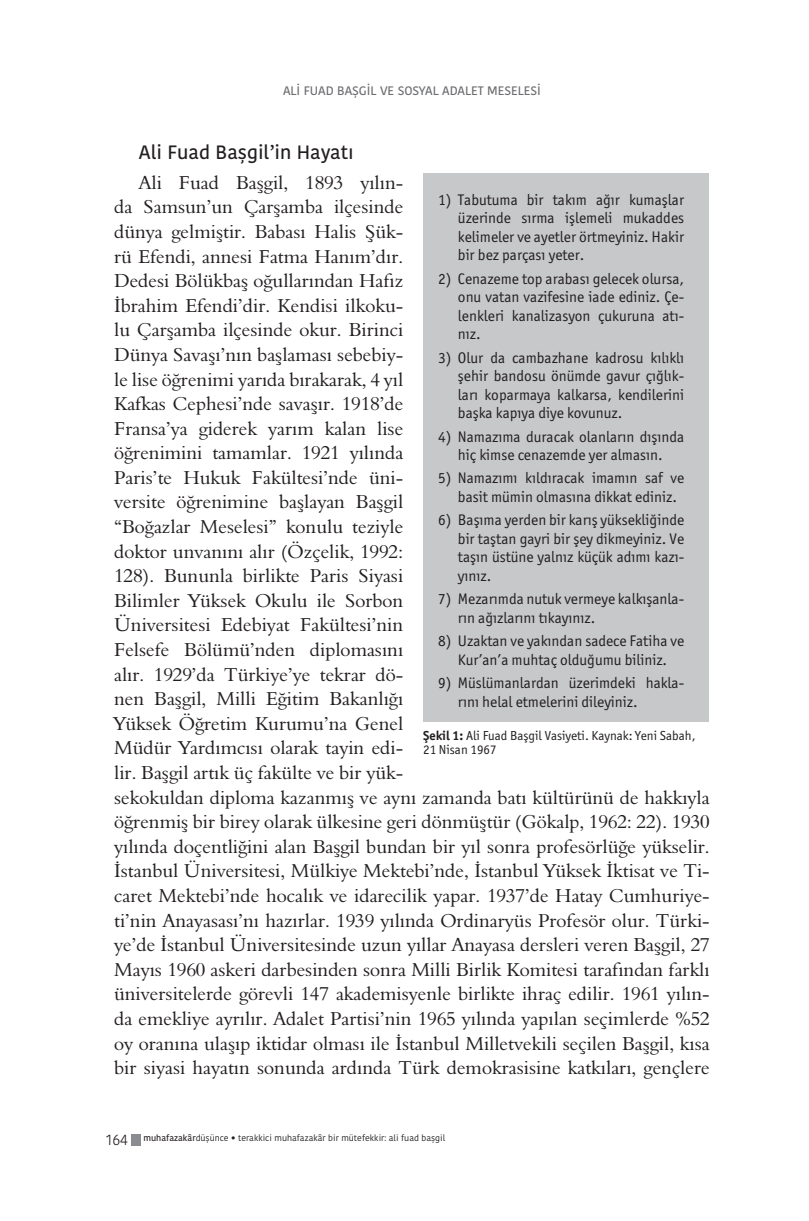
<style>
.page{position:relative;width:809px;height:1221px;background:#fff}
.page>*{position:absolute;margin:0;border:0;box-sizing:border-box;transform-origin:0 0}
.t1{font:19.25px/24.5px "Bembo OTF";color:#231f20}
.t2{font:500 19.25px "Kohinoor Devanagari";color:#231f20}
.t3{font:15.4px/18.6px "Officina Sans ITC";color:#231f20;text-align:justify}
.t4{font:13.12px/14.5px "Officina Sans ITC";color:#231f20}
.t5{font:500 12.25px "Kohinoor Devanagari";color:#6c6d70}
.t6{font:8.75px "Kohinoor Devanagari";color:#231f20}
.s1{font-weight:700}
.s2{font-weight:300;font-size:15.75px}
.s3{font-weight:600}
.s4{font-family:"Avenir Next Condensed";font-weight:200}
</style>
<div class="page">
<div style="left:131px;top:1134px;width:9px;height:11px;background:#8a8c8f"></div>
<div style="left:423px;top:174px;width:286px;height:548px;background:#c7c8ca"></div>
<p class="t5" style="left:283px;top:83px;width:259px">ALI FUAD BAŞGIL VE SOSYAL ADALET MESELESI</p>
<p class="t2" style="left:139px;top:141px;width:216px">Ali Fuad Başgil’in Hayatı</p>
<p class="t1" style="left:114px;top:170px;width:597px;text-indent:25px">Ali Fuad Başgil, 1893 yılın-<br>da Samsun’un Çarşamba ilçesinde<br>dünya gelmiştir. Babası Halis Şük-<br>rü Efendi, annesi Fatma Hanım’dır.<br>Dedesi Bölükbaş oğullarından Hafız<br>İbrahim Efendi’dir. Kendisi ilkoku-<br>lu Çarşamba ilçesinde okur. Birinci<br>Dünya Savaşı’nın başlaması sebebiy-<br>le lise öğrenimi yarıda bırakarak, 4 yıl<br>Kafkas Cephesi’nde savaşır. 1918’de<br>Fransa’ya giderek yarım kalan lise<br>öğrenimini tamamlar. 1921 yılında<br>Paris’te Hukuk Fakültesi’nde üni-<br>versite öğrenimine başlayan Başgil<br>“Boğazlar Meselesi” konulu teziyle<br>doktor unvanını alır (Özçelik, 1992:<br>128). Bununla birlikte Paris Siyasi<br>Bilimler Yüksek Okulu ile Sorbon<br>Üniversitesi Edebiyat Fakültesi’nin<br>Felsefe Bölümü’nden diplomasını<br>alır. 1929’da Türkiye’ye tekrar dö-<br>nen Başgil, Milli Eğitim Bakanlığı<br>Yüksek Öğretim Kurumu’na Genel<br>Müdür Yardımcısı olarak tayin edi-<br>lir. Başgil artık üç fakülte ve bir yük-<br>sekokuldan diploma kazanmış ve aynı zamanda batı kültürünü de hakkıyla öğrenmiş bir birey olarak ülkesine geri dönmüştür (Gökalp, 1962: 22). 1930 yılında doçentliğini alan Başgil bundan bir yıl sonra profesörlüğe yükselir.<br>İstanbul Üniversitesi, Mülkiye Mektebi’nde, İstanbul Yüksek İktisat ve Ti&shy;caret Mektebi’nde hocalık ve idarecilik yapar. 1937’de Hatay Cumhuriye&shy;ti’nin Anayasası’nı hazırlar. 1939 yılında Ordinaryüs Profesör olur. Türki&shy;ye’de İstanbul Üniversitesinde uzun yıllar Anayasa dersleri veren Başgil, 27<br>Mayıs 1960 askeri darbesinden sonra Milli Birlik Komitesi tarafından farklı üniversitelerde görevli 147 akademisyenle birlikte ihraç edilir. 1961 yılın&shy;da emekliye ayrılır. Adalet Partisi’nin 1965 yılında yapılan seçimlerde %52 oy oranına ulaşıp iktidar olması ile İstanbul Milletvekili seçilen Başgil, kısa bir siyasi hayatın sonunda ardında Türk demokrasisine katkıları, gençlere</p>
<p class="t3" style="left:458px;top:190px;width:228px;text-indent:-20px">1) Tabutuma bir takım ağır kumaşlar üzerinde sırma işlemeli mukaddes kelimeler ve ayetler örtmeyiniz. Hakir bir bez parçası yeter.</p>
<p class="t3" style="left:458px;top:269px;width:228px;text-indent:-20px">2) Cenazeme top arabası gelecek olursa, onu vatan vazifesine iade ediniz. Çe&shy;lenkleri kanalizasyon çukuruna atı&shy;nız.</p>
<p class="t3" style="left:458px;top:348px;width:228px;text-indent:-20px">3) Olur da cambazhane kadrosu kılıklı şehir bandosu önümde gavur çığlık&shy;ları koparmaya kalkarsa, kendilerini başka kapıya diye kovunuz.</p>
<p class="t3" style="left:438px;top:427px;width:247px;text-align:center">4) Namazıma duracak olanların dışında hiç kimse cenazemde yer almasın.</p>
<p class="t3" style="left:458px;top:469px;width:228px;text-indent:-20px">5) Namazımı kıldıracak imamın saf ve basit mümin olmasına dikkat ediniz.</p>
<p class="t3" style="left:458px;top:511px;width:228px;text-indent:-20px">6) Başıma yerden bir karış yüksekliğinde bir taştan gayri bir şey dikmeyiniz. Ve taşın üstüne yalnız küçük adımı kazı&shy;yınız.</p>
<p class="t3" style="left:458px;top:589px;width:228px;text-indent:-20px">7) Mezarımda nutuk vermeye kalkışanla&shy;rın ağızlarını tıkayınız.</p>
<p class="t3" style="left:438px;top:631px;width:247px;text-align:center">8) Uzaktan ve yakından sadece Fatiha ve<br>Kur’an’a muhtaç olduğumu biliniz.</p>
<p class="t3" style="left:458px;top:673px;width:228px;text-indent:-20px">9) Müslümanlardan üzerimdeki hakla&shy;rını helal etmelerini dileyiniz.</p>
<p class="t4" style="left:423px;top:728px;width:274px"><span class="s1">Şekil 1:</span> Ali Fuad Başgil Vasiyeti. Kaynak: Yeni Sabah,<br>21 Nisan 1967</p>
<p class="t6" style="left:106px;top:1132px;width:340px"><span class="s2">164</span> <span class="s3">muhafazakâr</span>düşünce <span class="s4">•</span> terakkici muhafazakâr bir mütefekkir: ali fuad başgil</p>
</div>
